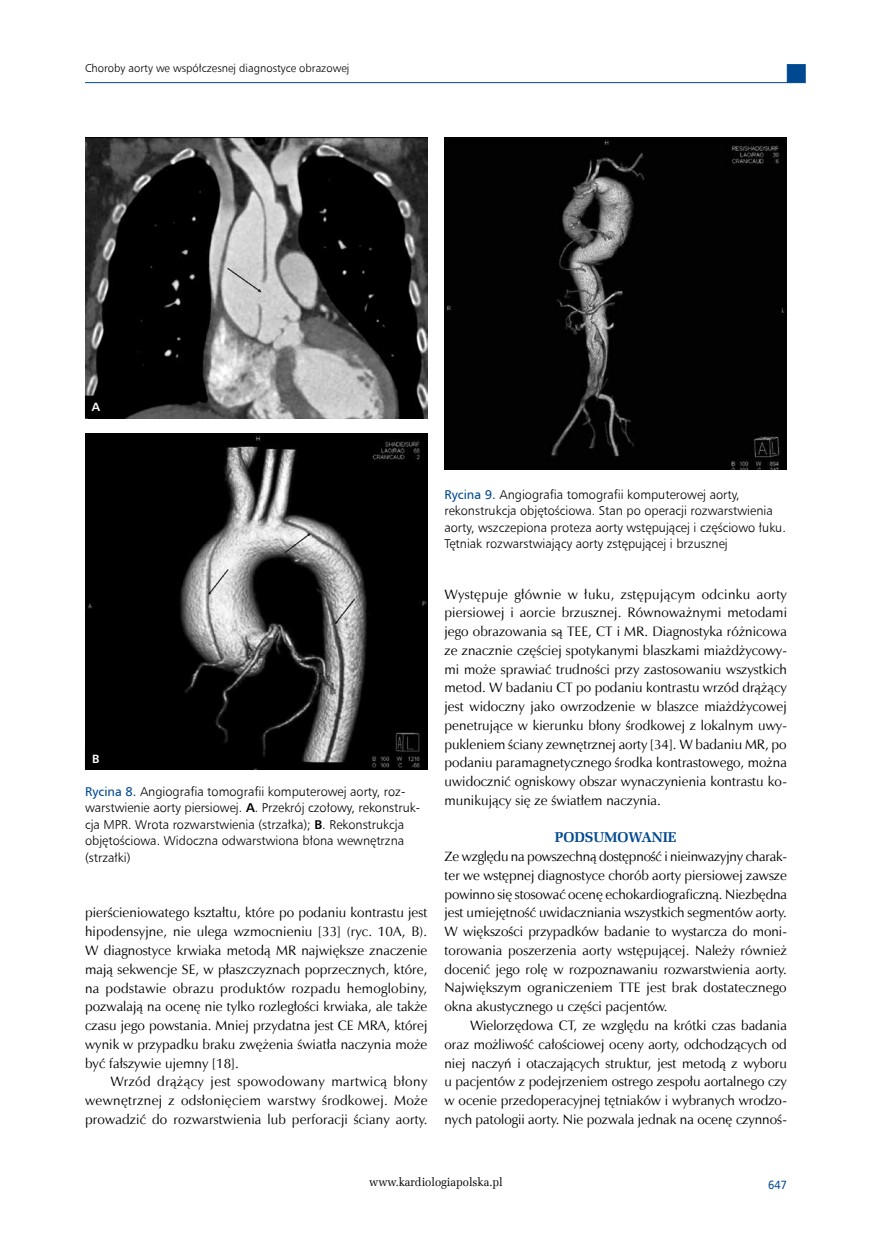
<style>
.page{position:relative;width:872px;height:1234px;background:#fff}
.page>*{position:absolute;margin:0;border:0;box-sizing:border-box;transform-origin:0 0}
.t1{font:700 14.25px "Zapf Ellipt EU";color:#004990}
.t2{font:13.65px/18.8px "Zapf Humnst EU";letter-spacing:.005em;color:#000;text-align:justify}
.t3{font:12.75px/16.5px "Humnst 777 Lt EU";color:#000}
.t4{font:12px "Zapf Ellipt EU";color:#000;scale:.95 1}
.t5{font:12px "Humnst 777 EU";color:#004990;scale:.9 1}
.t6{font:700 12px "Humnst 777 EU";color:#fff}
.t7{font:11.25px "Humnst 777 Lt EU";color:#000}
.s1{font-family:"Humnst 777 EU";color:#004990}
.s2{font-family:"Humnst 777 EU";font-weight:700}
</style>
<div class="page">
<hr style="left:85px;top:82px;width:702px;height:1px;background:#004990">
<div style="left:787px;top:64px;width:18px;height:19px;background:#004990;border:1px solid #004990"></div>
<img style="left:85px;top:138px;width:342px;height:280px">
<img style="left:85px;top:433px;width:342px;height:336px">
<div style="left:85px;top:396px;width:22px;height:21px;background:#000"></div>
<div style="left:85px;top:395px;width:22px;height:23px;border:1px solid #000"></div>
<div style="left:85px;top:747px;width:22px;height:21px;background:#000"></div>
<div style="left:85px;top:746px;width:22px;height:23px;border:1px solid #000"></div>
<img style="left:444px;top:138px;width:343px;height:331px">
<p class="t7" style="left:85px;top:61px;width:266px">Choroby aorty we współczesnej diagnostyce obrazowej</p>
<p class="t6" style="left:92px;top:399px;width:10px">A</p>
<p class="t6" style="left:92px;top:750px;width:9px">B</p>
<p class="t3" style="left:85px;top:782px;width:336px"><span class="s1">Rycina 8.</span> Angiografia tomografii komputerowej aorty, roz&shy;warstwienie aorty piersiowej. <span class="s2">A</span>. Przekrój czołowy, rekonstruk&shy;cja MPR. Wrota rozwarstwienia (strzałka); <span class="s2">B</span>. Rekonstrukcja objętościowa. Widoczna odwarstwiona błona wewnętrzna (strzałki)</p>
<p class="t2" style="left:85px;top:903px;width:344px">pierścieniowatego kształtu, które po podaniu kontrastu jest hipodensyjne, nie ulega wzmocnieniu [33] (ryc. 10A, B).<br>W diagnostyce krwiaka metodą MR największe znaczenie mają sekwencje SE, w płaszczyznach poprzecznych, które, na podstawie obrazu produktów rozpadu hemoglobiny, pozwalają na ocenę nie tylko rozległości krwiaka, ale także czasu jego powstania. Mniej przydatna jest CE MRA, której wynik w przypadku braku zwężenia światła naczynia może być fałszywie ujemny [18].</p>
<p class="t2" style="left:85px;top:1072px;width:344px;text-indent:25px">Wrzód drążący jest spowodowany martwicą błony wewnętrznej z odsłonięciem warstwy środkowej. Może prowadzić do rozwarstwienia lub perforacji ściany aorty.</p>
<p class="t3" style="left:444px;top:486px;width:343px"><span class="s1">Rycina 9.</span> Angiografia tomografii komputerowej aorty, rekonstrukcja objętościowa. Stan po operacji rozwarstwienia aorty, wszczepiona proteza aorty wstępującej i częściowo łuku.<br>Tętniak rozwarstwiający aorty zstępującej i brzusznej</p>
<p class="t2" style="left:444px;top:584px;width:344px">Występuje głównie w łuku, zstępującym odcinku aorty piersiowej i aorcie brzusznej. Równoważnymi metodami jego obrazowania są TEE, CT i MR. Diagnostyka różnicowa ze znacznie częściej spotykanymi blaszkami miażdżycowy&shy;mi może sprawiać trudności przy zastosowaniu wszystkich metod. W badaniu CT po podaniu kontrastu wrzód drążący jest widoczny jako owrzodzenie w blaszce miażdżycowej penetrujące w kierunku błony środkowej z lokalnym uwy&shy;pukleniem ściany zewnętrznej aorty [34]. W badaniu MR, po podaniu paramagnetycznego środka kontrastowego, można uwidocznić ogniskowy obszar wynaczynienia kontrastu ko&shy;munikujący się ze światłem naczynia.</p>
<p class="t1" style="left:555px;top:828px;width:123px">PODSUMOWANIE</p>
<p class="t2" style="left:444px;top:846px;width:344px">Ze względu na powszechną dostępność i nieinwazyjny charak&shy;ter we wstępnej diagnostyce chorób aorty piersiowej zawsze powinno się stosować ocenę echokardiograficzną. Niezbędna jest umiejętność uwidaczniania wszystkich segmentów aorty.<br>W większości przypadków badanie to wystarcza do moni&shy;torowania poszerzenia aorty wstępującej. Należy również docenić jego rolę w rozpoznawaniu rozwarstwienia aorty.<br>Największym ograniczeniem TTE jest brak dostatecznego okna akustycznego u części pacjentów.</p>
<p class="t2" style="left:444px;top:1015px;width:344px;text-indent:25px">Wielorzędowa CT, ze względu na krótki czas badania oraz możliwość całościowej oceny aorty, odchodzących od niej naczyń i otaczających struktur, jest metodą z wyboru u pacjentów z podejrzeniem ostrego zespołu aortalnego czy w ocenie przedoperacyjnej tętniaków i wybranych wrodzo&shy;nych patologii aorty. Nie pozwala jednak na ocenę czynnoś-</p>
<p class="t4" style="left:369px;top:1173px;width:142px">www.kardiologiapolska.pl</p>
<p class="t5" style="left:768px;top:1176px;width:22px">647</p>
</div>
